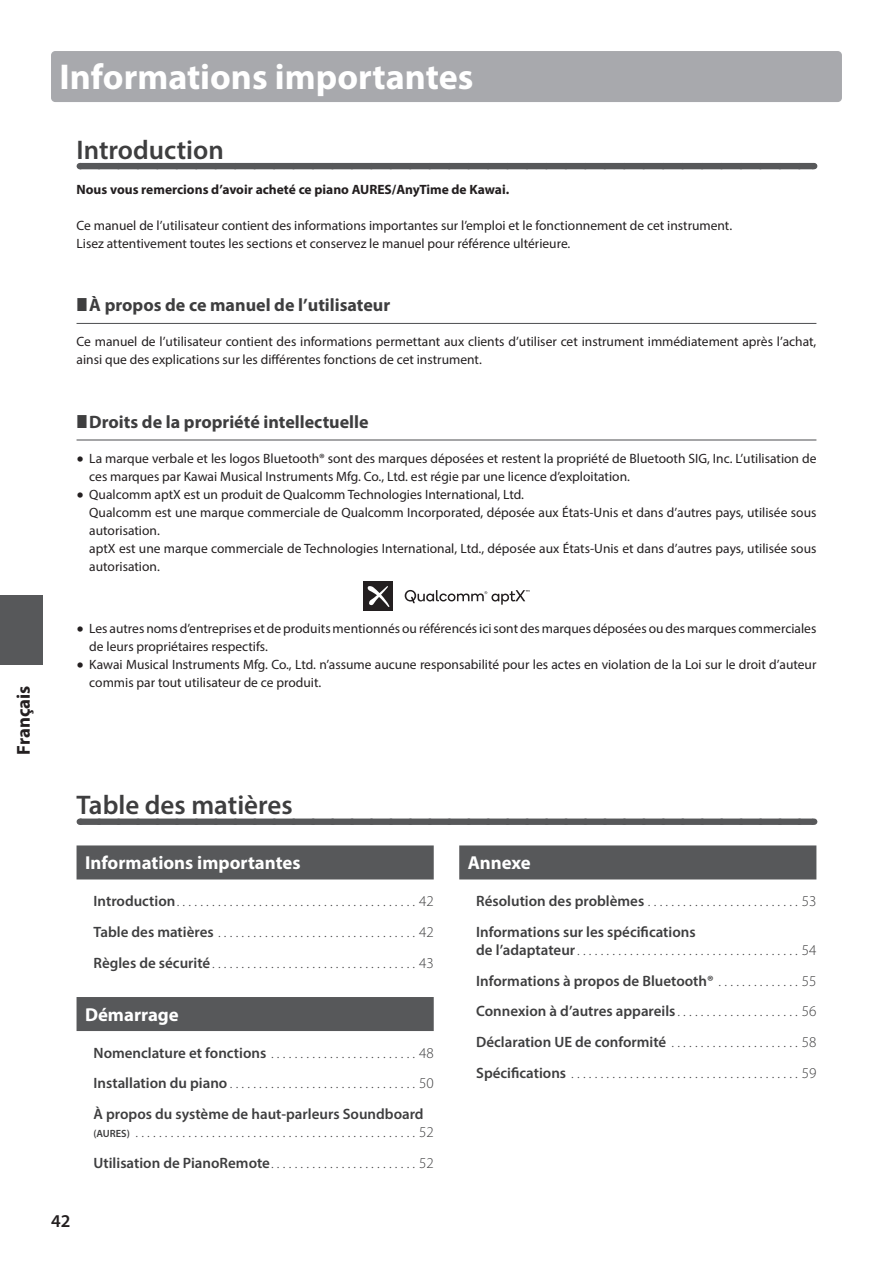
<style>
.page{position:relative;width:893px;height:1263px;background:#fff}
.page>*{position:absolute;margin:0;border:0;box-sizing:border-box;transform-origin:0 0}
.t1{font:700 36px "Myriad Pro";color:#fff}
.t2{font:600 27px "Myriad Pro";color:#3e3e3f}
.t3{font:700 18.75px "Myriad Pro";color:#fff}
.t4{font:700 18.75px "Myriad Pro";color:#231f20}
.t5{font:700 18px "Myriad Pro";color:#3e3e3f}
.t6{font:600 18px "Myriad Pro";color:#231f20}
.t7{font:300 15px/30.8px "Myriad Pro";color:#3e3e3f;text-align:justify}
.t8{font:600 15px/30.8px "Myriad Pro";color:#3e3e3f;text-align:justify}
.t9{font:13.5px/18px "Myriad Pro";color:#231f20}
.t10{font:700 13.5px "Myriad Pro";color:#231f20}
.s1{font-weight:600}
.s2{font-weight:300}
.s3{font-weight:600;font-size:10.5px}
</style>
<div class="page">
<div style="left:0;top:595px;width:43px;height:69px;background:#57585a"></div>
<div style="left:51px;top:51px;width:791px;height:51px;background:#a8a9ad;border-radius:4px"></div>
<div style="left:80px;top:163px;width:733px;height:6px;background:#57585a"></div>
<hr style="left:77px;top:323px;width:739px;height:1px;background:#57585a">
<hr style="left:77px;top:439px;width:739px;height:1px;background:#57585a">
<div style="left:364px;top:581px;width:29px;height:29px;background:#231f20"></div>
<svg style="left:367px;top:586px;width:23px;height:21px"></svg>
<svg style="left:405px;top:590px;width:124px;height:15px"></svg>
<div style="left:80px;top:818px;width:733px;height:7px;background:#57585a"></div>
<div style="left:77px;top:845px;width:357px;height:34px;background:#57585a"></div>
<div style="left:77px;top:997px;width:357px;height:34px;background:#57585a"></div>
<div style="left:459px;top:845px;width:357px;height:34px;background:#57585a"></div>
<h1 class="t1" style="left:60px;top:53px;width:415px">Informations importantes</h1>
<h2 class="t2" style="left:77px;top:132px;width:149px">Introduction</h2>
<p class="t10" style="left:77px;top:180px;width:434px">Nous vous remercions d’avoir acheté ce piano AURES/AnyTime de Kawai.</p>
<p class="t9" style="left:77px;top:216px;width:657px">Ce manuel de l’utilisateur contient des informations importantes sur l’emploi et le fonctionnement de cet instrument.<br>Lisez attentivement toutes les sections et conservez le manuel pour référence ultérieure.</p>
<h3 class="t5" style="left:89px;top:293px;width:302px">À propos de ce manuel de l’utilisateur</h3>
<p class="t9" style="left:77px;top:332px;width:741px">Ce manuel de l’utilisateur contient des informations permettant aux clients d’utiliser cet instrument immédiatement après l’achat, ainsi que des explications sur les différentes fonctions de cet instrument.</p>
<h3 class="t5" style="left:89px;top:410px;width:281px">Droits de la propriété intellectuelle</h3>
<p class="t9" style="left:89px;top:449px;width:729px">La marque verbale et les logos Bluetooth® sont des marques déposées et restent la propriété de Bluetooth SIG, Inc. L’utilisation de ces marques par Kawai Musical Instruments Mfg. Co., Ltd. est régie par une licence d’exploitation.<br>Qualcomm aptX est un produit de Qualcomm Technologies International, Ltd.<br>Qualcomm est une marque commerciale de Qualcomm Incorporated, déposée aux États-Unis et dans d’autres pays, utilisée sous autorisation.<br>aptX est une marque commerciale de Technologies International, Ltd., déposée aux États-Unis et dans d’autres pays, utilisée sous autorisation.</p>
<h3 class="t4" style="left:11px;top:755px;width:71px;rotate:-90deg">Français</h3>
<p class="t9" style="left:89px;top:619px;width:729px">Les autres noms d’entreprises et de produits mentionnés ou référencés ici sont des marques déposées ou des marques commerciales de leurs propriétaires respectifs.<br>Kawai Musical Instruments Mfg. Co., Ltd. n’assume aucune responsabilité pour les actes en violation de la Loi sur le droit d’auteur commis par tout utilisateur de ce produit.</p>
<h2 class="t2" style="left:77px;top:788px;width:218px">Table des matières</h2>
<h3 class="t3" style="left:85px;top:851px;width:217px">Informations importantes</h3>
<p class="t7" style="left:94px;top:885px;width:342px"><span class="s1">Introduction</span> . . . . . . . . . . . . . . . . . . . . . . . . . . . . . . . . . . . . . . . . . 42<br><span class="s1">Table des matières</span> . . . . . . . . . . . . . . . . . . . . . . . . . . . . . . . . . . 42<br><span class="s1">Règles de sécurité</span> . . . . . . . . . . . . . . . . . . . . . . . . . . . . . . . . . . . 43</p>
<h3 class="t3" style="left:85px;top:1002px;width:95px">Démarrage</h3>
<p class="t8" style="left:94px;top:1037px;width:342px">Nomenclature et fonctions <span class="s2">. . . . . . . . . . . . . . . . . . . . . . . . . 48<br></span>Installation du piano <span class="s2">. . . . . . . . . . . . . . . . . . . . . . . . . . . . . . . . 50<br></span>À propos du système de haut-parleurs Soundboard</p>
<p class="t7" style="left:94px;top:1116px;width:342px"><span class="s3">(AURES)</span> . . . . . . . . . . . . . . . . . . . . . . . . . . . . . . . . . . . . . . . . . . . . . . . . 52<br><span class="s1">Utilisation de PianoRemote</span> . . . . . . . . . . . . . . . . . . . . . . . . . 52</p>
<h3 class="t3" style="left:468px;top:851px;width:65px">Annexe</h3>
<p class="t8" style="left:476px;top:885px;width:342px">Résolution des problèmes <span class="s2">. . . . . . . . . . . . . . . . . . . . . . . . . . 53<br></span>Informations sur les spécifications</p>
<p class="t7" style="left:476px;top:934px;width:342px"><span class="s1">de l’adaptateur</span> . . . . . . . . . . . . . . . . . . . . . . . . . . . . . . . . . . . . . . 54<br><span class="s1">Informations à propos de Bluetooth®</span> . . . . . . . . . . . . . . 55<br><span class="s1">Connexion à d’autres appareils</span> . . . . . . . . . . . . . . . . . . . . . 56<br><span class="s1">Déclaration UE de conformité</span> . . . . . . . . . . . . . . . . . . . . . . 58<br><span class="s1">Spécifications</span> . . . . . . . . . . . . . . . . . . . . . . . . . . . . . . . . . . . . . . . 59</p>
<h3 class="t6" style="left:51px;top:1209px;width:21px">42</h3>
</div>
